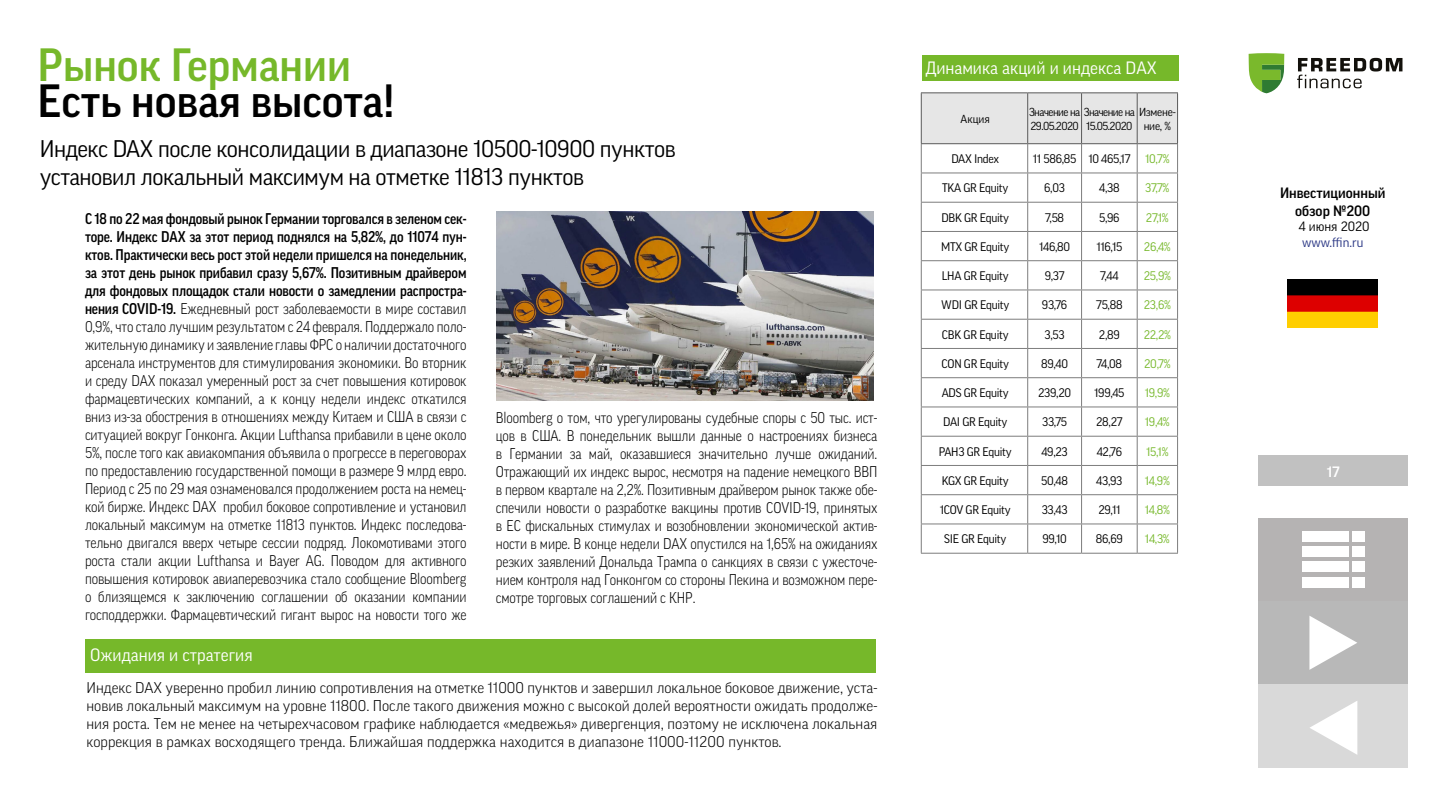
<style>
.page{position:relative;width:1440px;height:810px;background:#fff}
.page>*{position:absolute;margin:0;border:0;box-sizing:border-box;transform-origin:0 0}
.t1{font:500 45px/36px "Good Pro";color:#000}
.t2{font:23.25px/27.9px "Good Pro";letter-spacing:-.02em;color:#000}
.t3{font:17.25px "Good Pro";color:#fff}
.t4{font:300 15px/18px "Good Pro";letter-spacing:-.01em;color:#000;text-align:justify;scale:.9 1}
.t5{font:300 15px/18px "Good Pro";letter-spacing:-.01em;color:#000;text-align:justify}
.t6{font:500 14.48px/17.4px "Good Pro";color:#000;text-align:center}
.t7{font:500 14.48px "Good Pro";color:#fff}
.t8{font:13.05px "Good Pro";color:#283583}
.t9{font:13.05px "Good Pro";color:#000}
.t10{font:12px "Good Pro";letter-spacing:-.025em;color:#000}
.t11{font:12px "Good Pro";letter-spacing:-.025em;color:#76b82a}
.t12{font:11.25px/13.5px "Good Pro";letter-spacing:-.05em;color:#000}
.s1{color:#76b82a}
.s2{font-weight:500}
</style>
<div class="page">
<div style="left:1258px;top:456px;width:150px;height:30px;background:#c1c1c1"></div>
<svg style="left:1249px;top:53px;width:35px;height:40px"></svg>
<svg style="left:1297px;top:58px;width:105px;height:30px"></svg>
<div style="left:1259px;top:518px;width:149px;height:83px;background:#b5b3b3"></div>
<div style="left:1302px;top:531px;width:46px;height:11px;background:#fff"></div>
<div style="left:1352px;top:531px;width:13px;height:11px;background:#fff"></div>
<div style="left:1302px;top:547px;width:46px;height:10px;background:#fff"></div>
<div style="left:1352px;top:547px;width:13px;height:10px;background:#fff"></div>
<div style="left:1302px;top:562px;width:46px;height:10px;background:#fff"></div>
<div style="left:1352px;top:562px;width:13px;height:10px;background:#fff"></div>
<div style="left:1302px;top:577px;width:46px;height:11px;background:#fff"></div>
<div style="left:1352px;top:577px;width:13px;height:11px;background:#fff"></div>
<div style="left:922px;top:55px;width:257px;height:26px;background:#76b82a"></div>
<svg style="left:921px;top:93px;width:257px;height:460px"></svg>
<hr style="left:921px;top:553px;width:107px;height:1px;background:#7d7d7d">
<hr style="left:1028px;top:553px;width:54px;height:1px;background:#7d7d7d">
<hr style="left:1082px;top:553px;width:55px;height:1px;background:#7d7d7d">
<hr style="left:1137px;top:553px;width:41px;height:1px;background:#7d7d7d">
<hr style="left:921px;top:92px;width:107px;height:1px;background:#595959">
<hr style="left:921px;top:93px;width:1px;height:50px;background:#595959">
<hr style="left:1028px;top:92px;width:54px;height:1px;background:#595959">
<hr style="left:1027px;top:93px;width:1px;height:50px;background:#595959">
<hr style="left:1082px;top:92px;width:55px;height:1px;background:#595959">
<hr style="left:1081px;top:93px;width:1px;height:50px;background:#595959">
<hr style="left:1137px;top:92px;width:41px;height:1px;background:#595959">
<hr style="left:1137px;top:93px;width:1px;height:50px;background:#595959">
<hr style="left:1177px;top:93px;width:1px;height:50px;background:#595959">
<hr style="left:921px;top:143px;width:107px;height:1px;background:#595959">
<hr style="left:1028px;top:143px;width:54px;height:1px;background:#595959">
<hr style="left:1082px;top:143px;width:55px;height:1px;background:#595959">
<hr style="left:1137px;top:143px;width:41px;height:1px;background:#595959">
<img style="left:1287px;top:279px;width:91px;height:49px">
<div style="left:85px;top:639px;width:791px;height:34px;background:#76b82a"></div>
<svg style="left:1259px;top:602px;width:148px;height:83px;background:#bfbfbf"></svg>
<svg style="left:1259px;top:685px;width:149px;height:82px;background:#ddd"></svg>
<img style="left:496px;top:212px;width:378px;height:189px">
<p class="t1" style="left:38px;top:47px;width:358px"><span class="s1">Рынок Германии<br></span>Есть новая высота!</p>
<p class="t2" style="left:40px;top:135px;width:637px">Индекс DAX после консолидации в диапазоне 10500-10900 пунктов установил локальный максимум на отметке 11813 пунктов</p>
<p class="t4" style="left:85px;top:210px;width:426px"><span class="s2">С 18 по 22 мая фондовый рынок Германии торговался в зеленом сек&shy;торе. Индекс DAX за этот период поднялся на 5,82%, до 11074 пун&shy;ктов. Практически весь рост этой недели пришелся на понедельник, за этот день рынок прибавил сразу 5,67%. Позитивным драйвером для фондовых площадок стали новости о замедлении распростра&shy;нения COVID-19.</span> Ежедневный рост заболеваемости в мире составил 0,9%, что стало лучшим результатом с 24 февраля. Поддержало поло&shy;жительную динамику и заявление главы ФРС о наличии достаточного арсенала инструментов для стимулирования экономики. Во вторник и среду DAX показал умеренный рост за счет повышения котировок фармацевтических компаний, а к концу недели индекс откатился вниз из-за обострения в отношениях между Китаем и США в связи с ситуацией вокруг Гонконга. Акции Lufthansa прибавили в цене около 5%, после того как авиакомпания объявила о прогрессе в переговорах по предоставлению государственной помощи в размере 9 млрд евро.</p>
<p class="t4" style="left:85px;top:480px;width:425px">Период с 25 по 29 мая ознаменовался продолжением роста на немец&shy;кой бирже. Индекс DAX пробил боковое сопротивление и установил локальный максимум на отметке 11813 пунктов. Индекс последова&shy;тельно двигался вверх четыре сессии подряд. Локомотивами этого роста стали акции Lufthansa и Bayer AG. Поводом для активного повышения котировок авиаперевозчика стало сообщение Bloomberg о близящемся к заключению соглашении об оказании компании господдержки. Фармацевтический гигант вырос на новости того же</p>
<p class="t4" style="left:496px;top:409px;width:425px">Bloomberg о том, что урегулированы судебные споры с 50 тыс. ист&shy;цов в США. В понедельник вышли данные о настроениях бизнеса в Германии за май, оказавшиеся значительно лучше ожиданий.<br>Отражающий их индекс вырос, несмотря на падение немецкого ВВП в первом квартале на 2,2%. Позитивным драйвером рынок также обе&shy;спечили новости о разработке вакцины против COVID-19, принятых в ЕС фискальных стимулах и возобновлении экономической актив&shy;ности в мире. В конце недели DAX опустился на 1,65% на ожиданиях резких заявлений Дональда Трампа о санкциях в связи с ужесточе&shy;нием контроля над Гонконгом со стороны Пекина и возможном пере&shy;смотре торговых соглашений с КНР.</p>
<p class="t3" style="left:90px;top:645px;width:164px">Ожидания и стратегия</p>
<p class="t5" style="left:86px;top:678px;width:792px">Индекс DAX уверенно пробил линию сопротивления на отметке 11000 пунктов и завершил локальное боковое движение, уста&shy;новив локальный максимум на уровне 11800. После такого движения можно с высокой долей вероятности ожидать продолже&shy;ния роста. Тем не менее на четырехчасовом графике наблюдается «медвежья» дивергенция, поэтому не исключена локальная коррекция в рамках восходящего тренда. Ближайшая поддержка находится в диапазоне 11000-11200 пунктов.</p>
<p class="t3" style="left:926px;top:58px;width:233px">Динамика акций и индекса DAX</p>
<p class="t12" style="left:961px;top:112px;width:31px">Акция</p>
<p class="t12" style="left:1029px;top:105px;width:148px">Значение на Значение на Измене-<br>29.05.2020</p>
<p class="t12" style="left:1086px;top:119px;width:48px">15.05.2020</p>
<p class="t12" style="left:1144px;top:119px;width:29px">ние, %</p>
<p class="t10" style="left:951px;top:152px;width:49px">DAX Index</p>
<p class="t10" style="left:1033px;top:152px;width:45px">11 586,85</p>
<p class="t10" style="left:1088px;top:152px;width:44px">10 465,17</p>
<p class="t11" style="left:1145px;top:152px;width:26px">10,7%</p>
<p class="t10" style="left:942px;top:181px;width:68px">TKA GR Equity</p>
<p class="t10" style="left:1044px;top:181px;width:22px">6,03</p>
<p class="t10" style="left:1099px;top:181px;width:22px">4,38</p>
<p class="t11" style="left:1145px;top:181px;width:26px">37,7%</p>
<p class="t10" style="left:941px;top:211px;width:69px">DBK GR Equity</p>
<p class="t10" style="left:1045px;top:211px;width:21px">7,58</p>
<p class="t10" style="left:1099px;top:211px;width:22px">5,96</p>
<p class="t11" style="left:1146px;top:211px;width:24px">27,1%</p>
<p class="t10" style="left:941px;top:240px;width:70px">MTX GR Equity</p>
<p class="t10" style="left:1039px;top:240px;width:33px">146,80</p>
<p class="t10" style="left:1096px;top:240px;width:27px">116,15</p>
<p class="t11" style="left:1144px;top:240px;width:28px">26,4%</p>
<p class="t10" style="left:942px;top:269px;width:68px">LHA GR Equity</p>
<p class="t10" style="left:1045px;top:269px;width:21px">9,37</p>
<p class="t10" style="left:1100px;top:269px;width:20px">7,44</p>
<p class="t11" style="left:1144px;top:269px;width:29px">25,9%</p>
<p class="t10" style="left:941px;top:298px;width:70px">WDI GR Equity</p>
<p class="t10" style="left:1042px;top:298px;width:27px">93,76</p>
<p class="t10" style="left:1096px;top:298px;width:28px">75,88</p>
<p class="t11" style="left:1144px;top:298px;width:29px">23,6%</p>
<p class="t10" style="left:942px;top:328px;width:68px">CBK GR Equity</p>
<p class="t10" style="left:1045px;top:328px;width:22px">3,53</p>
<p class="t10" style="left:1099px;top:328px;width:22px">2,89</p>
<p class="t11" style="left:1144px;top:328px;width:29px">22,2%</p>
<p class="t10" style="left:942px;top:357px;width:69px">CON GR Equity</p>
<p class="t10" style="left:1041px;top:357px;width:28px">89,40</p>
<p class="t10" style="left:1097px;top:357px;width:27px">74,08</p>
<p class="t11" style="left:1144px;top:357px;width:28px">20,7%</p>
<p class="t10" style="left:942px;top:386px;width:68px">ADS GR Equity</p>
<p class="t10" style="left:1038px;top:386px;width:35px">239,20</p>
<p class="t10" style="left:1094px;top:386px;width:32px">199,45</p>
<p class="t11" style="left:1145px;top:386px;width:27px">19,9%</p>
<p class="t10" style="left:943px;top:415px;width:66px">DAI GR Equity</p>
<p class="t10" style="left:1042px;top:415px;width:27px">33,75</p>
<p class="t10" style="left:1096px;top:415px;width:28px">28,27</p>
<p class="t11" style="left:1145px;top:415px;width:26px">19,4%</p>
<p class="t10" style="left:939px;top:445px;width:75px">PAH3 GR Equity</p>
<p class="t10" style="left:1041px;top:445px;width:28px">49,23</p>
<p class="t10" style="left:1097px;top:445px;width:27px">42,76</p>
<p class="t11" style="left:1146px;top:445px;width:24px">15,1%</p>
<p class="t10" style="left:942px;top:474px;width:69px">KGX GR Equity</p>
<p class="t10" style="left:1041px;top:474px;width:28px">50,48</p>
<p class="t10" style="left:1096px;top:474px;width:28px">43,93</p>
<p class="t11" style="left:1145px;top:474px;width:27px">14,9%</p>
<p class="t10" style="left:940px;top:503px;width:72px">1COV GR Equity</p>
<p class="t10" style="left:1042px;top:503px;width:27px">33,43</p>
<p class="t10" style="left:1098px;top:503px;width:24px">29,11</p>
<p class="t11" style="left:1145px;top:503px;width:27px">14,8%</p>
<p class="t10" style="left:944px;top:532px;width:64px">SIE GR Equity</p>
<p class="t10" style="left:1042px;top:532px;width:26px">99,10</p>
<p class="t10" style="left:1096px;top:532px;width:28px">86,69</p>
<p class="t11" style="left:1145px;top:532px;width:26px">14,3%</p>
<p class="t6" style="left:1280px;top:185px;width:107px">Инвестиционный обзор №200</p>
<p class="t9" style="left:1299px;top:219px;width:72px">4 июня 2020</p>
<p class="t8" style="left:1302px;top:235px;width:63px">www.ffin.ru</p>
<p class="t7" style="left:1327px;top:463px;width:14px">17</p>
</div>
